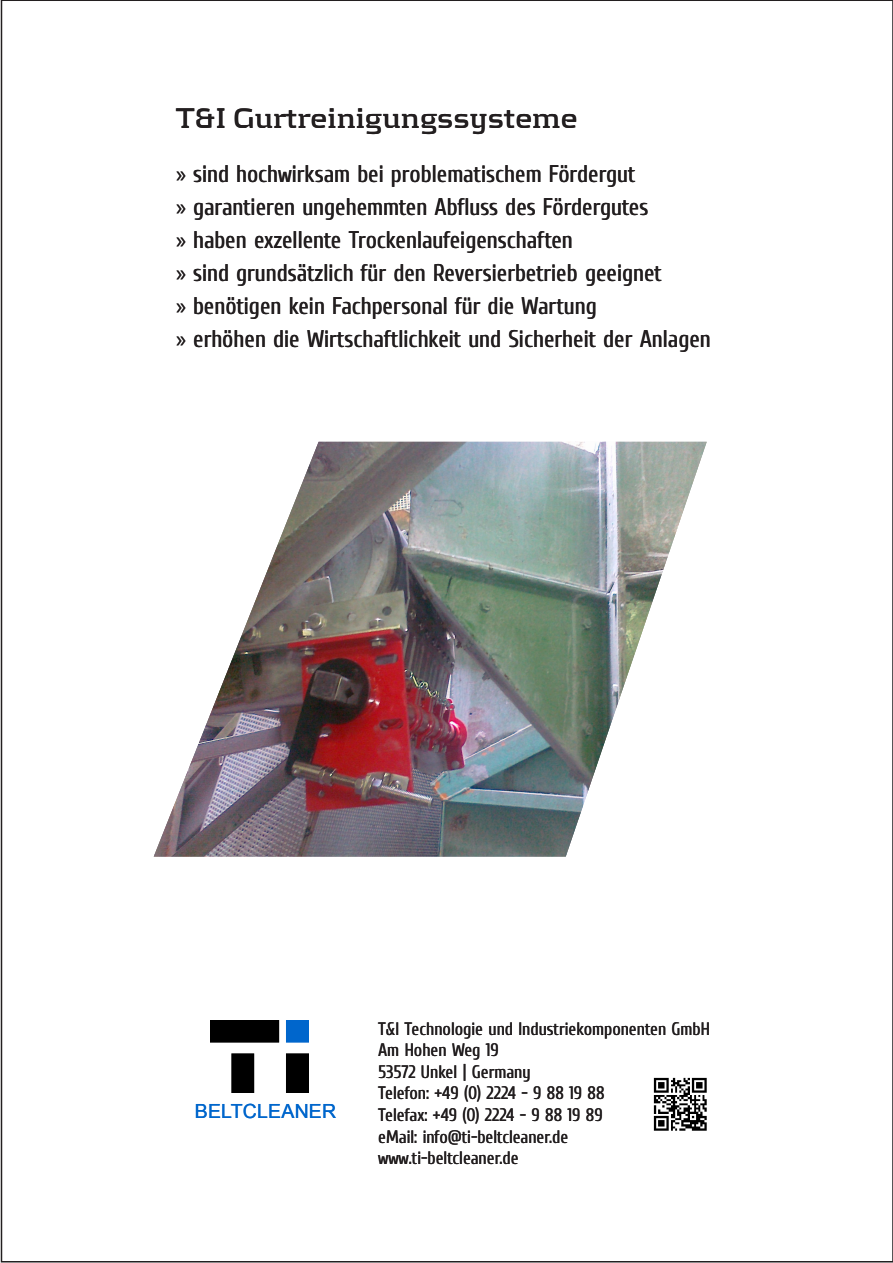
<style>
.page{position:relative;width:893px;height:1263px;background:#fff}
.page>*{position:absolute;margin:0;border:0;box-sizing:border-box;transform-origin:0 0}
.Head{font:700 30px "Kontrapunkt";color:#231f20}
.t1{font:24px "Cuprum FFU";color:#231f20}
.t2{font:19.5px "Arial";letter-spacing:.01em;color:#06c}
.Body{font:18px "Cuprum FFU";color:#231f20}
.s1{font-family:"Myriad Pro"}
</style>
<div class="page">
<img style="left:154px;top:442px;width:553px;height:414px">
<img style="left:211px;top:1020px;width:98px;height:72px">
<img style="left:653px;top:1077px;width:54px;height:54px">
<p class="Head" style="left:176px;top:100px;width:403px">T&amp;I Gurtreinigungssysteme</p>
<p class="t1" style="left:176px;top:160px;width:461px"><span class="s1">»</span> sind hochwirksam bei problematischem Fördergut</p>
<p class="t1" style="left:176px;top:193px;width:474px"><span class="s1">»</span> garantieren ungehemmten Abfluss des Fördergutes</p>
<p class="t1" style="left:176px;top:226px;width:398px"><span class="s1">»</span> haben exzellente Trockenlaufeigenschaften</p>
<p class="t1" style="left:176px;top:259px;width:487px"><span class="s1">»</span> sind grundsätzlich für den Reversierbetrieb geeignet</p>
<p class="t1" style="left:176px;top:292px;width:422px"><span class="s1">»</span> benötigen kein Fachpersonal für die Wartung</p>
<p class="t1" style="left:176px;top:325px;width:536px"><span class="s1">»</span> erhöhen die Wirtschaftlichkeit und Sicherheit der Anlagen</p>
<p class="t2" style="left:195px;top:1098px;width:143px">BELTCLEANER</p>
<p class="Body" style="left:378px;top:1018px;width:333px">T&amp;I Technologie und Industriekomponenten GmbH</p>
<p class="Body" style="left:378px;top:1039px;width:122px">Am Hohen Weg 19</p>
<p class="Body" style="left:378px;top:1061px;width:154px">53572 Unkel | Germany</p>
<p class="Body" style="left:378px;top:1083px;width:228px">Telefon: +49 (0) 2224 - 9 88 19 88</p>
<p class="Body" style="left:378px;top:1104px;width:226px">Telefax: +49 (0) 2224 - 9 88 19 89</p>
<p class="Body" style="left:378px;top:1126px;width:192px">eMail: info@ti-beltcleaner.de</p>
<p class="Body" style="left:378px;top:1147px;width:142px">www.ti-beltcleaner.de</p>
</div>
